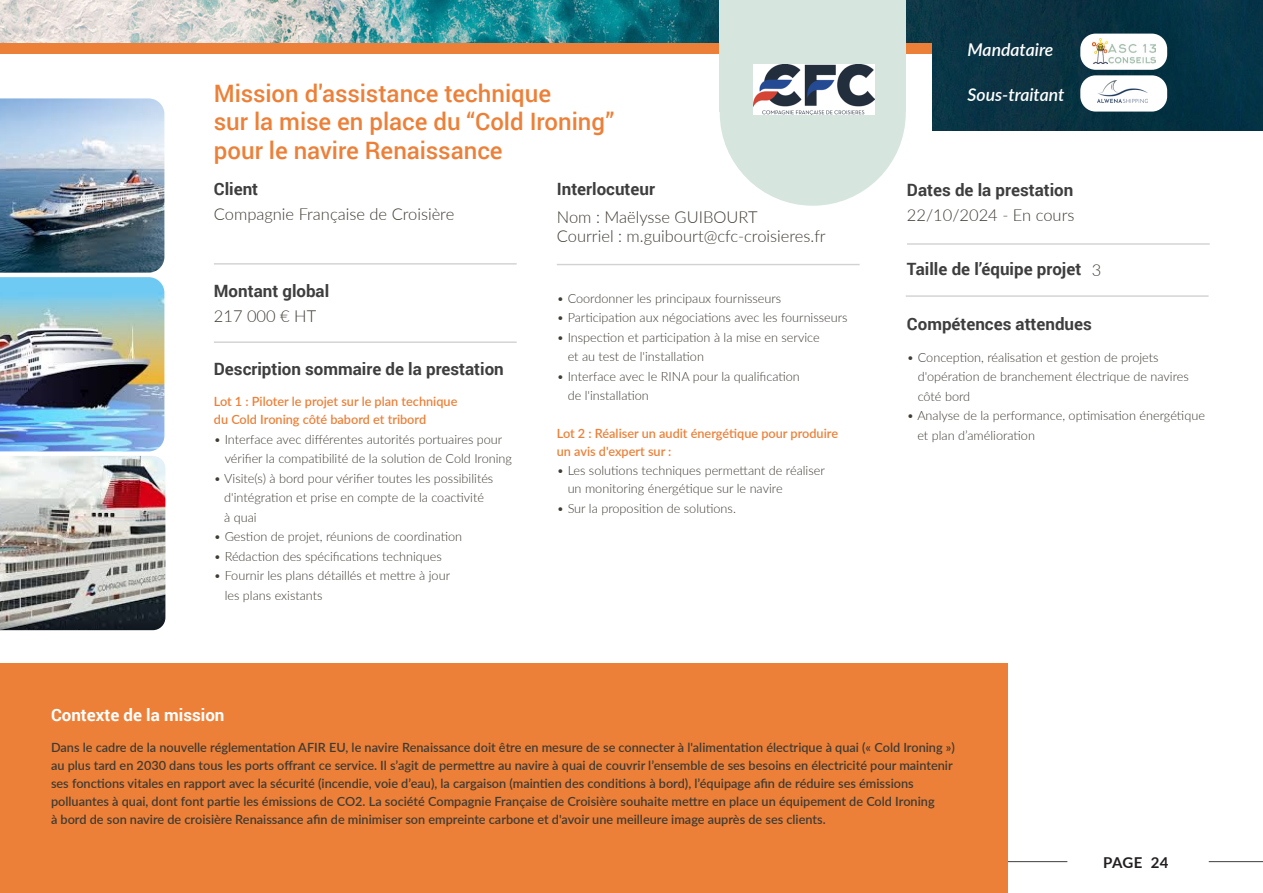
<style>
.page{position:relative;width:1263px;height:893px;background:#fff}
.page>*{position:absolute;margin:0;border:0;box-sizing:border-box;transform-origin:0 0}
.t1{font:500 24px/28.5px "Roboto";letter-spacing:-.005em;color:#ed8038}
.Semibold_Italic{font:italic 600 17.55px "Lato";color:#fff}
.t2{font:700 16.95px "Roboto";color:#3e3e3f}
.t3{font:700 16.95px "Roboto";color:#fff}
.Light_Size_9{font:300 16.5px "Lato";color:#403b33}
.t4{font:700 15px "Lato";letter-spacing:.015em;color:#231f20}
.Light_Size_9-2{font:300 12.75px/19.5px "Lato";color:#403b33}
.Light_Size_9-3{font:600 12.75px/18px "Lato";color:#403b33}
.Light_Size_9-4{font:600 12.75px/18px "Lato";color:#ed8038}
</style>
<div class="page">
<img style="left:0;top:0;width:1263px;height:130px">
<hr style="left:214px;top:263px;width:303px;height:2px;background:#d1d2d4">
<hr style="left:214px;top:341px;width:303px;height:2px;background:#d1d2d4">
<div style="left:0;top:53px;width:931px;height:102px;background:#fff"></div>
<div style="left:0;top:43px;width:931px;height:11px;background:#ed8038"></div>
<div style="left:720px;top:0;width:186px;height:112px;background:#d6e6df"></div>
<div style="left:720px;top:18px;width:186px;height:188px;background:#d6e6df;border-radius:93px"></div>
<div style="left:1080px;top:75px;width:87px;height:37px;background:#fff;border-radius:15px"></div>
<hr style="left:907px;top:243px;width:303px;height:2px;background:#d1d2d4">
<hr style="left:557px;top:264px;width:303px;height:1px;background:#d1d2d4">
<hr style="left:906px;top:295px;width:302px;height:2px;background:#d1d2d4">
<img style="left:753px;top:65px;width:122px;height:49px">
<img style="left:1098px;top:81px;width:49px;height:22px">
<div style="left:1080px;top:34px;width:87px;height:36px;background:#fff;border-radius:15px"></div>
<img style="left:1092px;top:39px;width:63px;height:25px">
<img style="left:0;top:98px;width:164px;height:175px">
<img style="left:0;top:277px;width:164px;height:174px">
<img style="left:0;top:456px;width:165px;height:174px">
<hr style="left:392px;top:861px;width:675px;height:1px;background:#3e3e3f">
<hr style="left:1209px;top:861px;width:54px;height:1px;background:#3e3e3f">
<div style="left:0;top:663px;width:1008px;height:230px;background:#ed8038"></div>
<p class="t1" style="left:214px;top:78px;width:402px">Mission d'assistance technique<br>sur la mise en place du “Cold Ironing” pour le navire Renaissance</p>
<p class="t2" style="left:214px;top:177px;width:46px">Client</p>
<p class="Light_Size_9" style="left:214px;top:203px;width:242px">Compagnie Française de Croisière</p>
<p class="t2" style="left:557px;top:177px;width:100px">Interlocuteur</p>
<p class="Light_Size_9" style="left:557px;top:205px;width:202px">Nom : Maëlysse GUIBOURT</p>
<p class="Light_Size_9" style="left:557px;top:225px;width:270px">Courriel : m.guibourt@cfc-croisieres.fr</p>
<p class="t2" style="left:214px;top:279px;width:117px">Montant global</p>
<p class="Light_Size_9" style="left:214px;top:304px;width:104px">217 000 € HT</p>
<p class="t2" style="left:214px;top:357px;width:291px">Description sommaire de la prestation</p>
<p class="Light_Size_9-4" style="left:214px;top:392px;width:245px">Lot 1 : Piloter le projet sur le plan technique du Cold Ironing côté babord et tribord</p>
<p class="Light_Size_9-2" style="left:225px;top:429px;width:289px;text-indent:-11px">• Interface avec différentes autorités portuaires pour vérifier la compatibilité de la solution de Cold Ironing</p>
<p class="Light_Size_9-2" style="left:224px;top:468px;width:271px;text-indent:-10px">• Visite(s) à bord pour vérifier toutes les possibilités d'intégration et prise en compte de la coactivité à quai</p>
<p class="Light_Size_9-2" style="left:214px;top:527px;width:250px">• Gestion de projet, réunions de coordination</p>
<p class="Light_Size_9-2" style="left:214px;top:546px;width:229px">• Rédaction des spécifications techniques</p>
<p class="Light_Size_9-2" style="left:225px;top:566px;width:227px;text-indent:-11px">• Fournir les plans détaillés et mettre à jour les plans existants</p>
<p class="Light_Size_9-2" style="left:557px;top:288px;width:226px">• Coordonner les principaux fournisseurs</p>
<p class="Light_Size_9-2" style="left:557px;top:307px;width:292px">• Participation aux négociations avec les fournisseurs</p>
<p class="Light_Size_9-2" style="left:568px;top:327px;width:254px;text-indent:-11px">• Inspection et participation à la mise en service et au test de l'installation</p>
<p class="Light_Size_9-2" style="left:568px;top:366px;width:234px;text-indent:-11px">• Interface avec le RINA pour la qualification de l'installation</p>
<p class="Light_Size_9-4" style="left:557px;top:423px;width:283px">Lot 2 : Réaliser un audit énergétique pour produire un avis d'expert sur :</p>
<p class="Light_Size_9-2" style="left:568px;top:461px;width:259px;line-height:18px;text-indent:-11px">• Les solutions techniques permettant de réaliser un monitoring énergétique sur le navire</p>
<p class="Light_Size_9-2" style="left:557px;top:498px;width:181px">• Sur la proposition de solutions.</p>
<p class="Semibold_Italic" style="left:967px;top:37px;width:87px">Mandataire</p>
<p class="Semibold_Italic" style="left:967px;top:82px;width:98px">Sous-traitant</p>
<p class="t2" style="left:907px;top:178px;width:168px">Dates de la prestation</p>
<p class="Light_Size_9" style="left:907px;top:204px;width:169px">22/10/2024 - En cours</p>
<p class="t2" style="left:907px;top:257px;width:176px">Taille de l’équipe projet</p>
<p class="Light_Size_9" style="left:1092px;top:258px;width:11px">3</p>
<p class="t2" style="left:907px;top:312px;width:186px">Compétences attendues</p>
<p class="Light_Size_9-2" style="left:918px;top:347px;width:273px;text-indent:-11px">• Conception, réalisation et gestion de projets d'opération de branchement électrique de navires côté bord</p>
<p class="Light_Size_9-2" style="left:917px;top:406px;width:289px;text-indent:-10px">• Analyse de la performance, optimisation énergétique et plan d’amélioration</p>
<p class="t3" style="left:51px;top:703px;width:175px">Contexte de la mission</p>
<p class="Light_Size_9-3" style="left:51px;top:738px;width:905px">Dans le cadre de la nouvelle réglementation AFIR EU, le navire Renaissance doit être en mesure de se connecter à l'alimentation électrique à quai (« Cold Ironing ») au plus tard en 2030 dans tous les ports offrant ce service. Il s’agit de permettre au navire à quai de couvrir l’ensemble de ses besoins en électricité pour maintenir ses fonctions vitales en rapport avec la sécurité (incendie, voie d’eau), la cargaison (maintien des conditions à bord), l’équipage afin de réduire ses émissions polluantes à quai, dont font partie les émissions de CO2. La société Compagnie Française de Croisière souhaite mettre en place un équipement de Cold Ironing<br>à bord de son navire de croisière Renaissance afin de minimiser son empreinte carbone et d'avoir une meilleure image auprès de ses clients.</p>
<p class="t4" style="left:1103px;top:852px;width:67px">PAGE 24</p>
</div>
